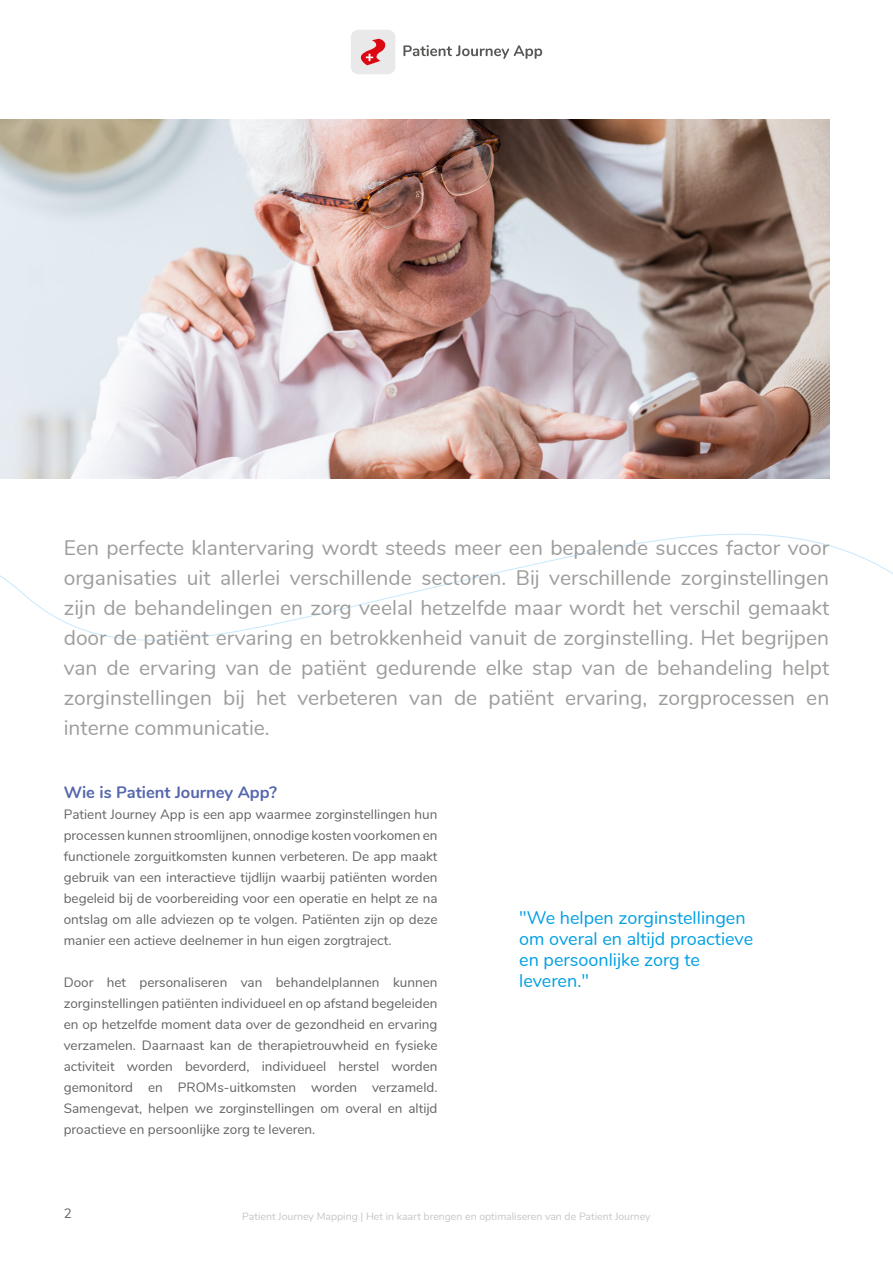
<style>
.page{position:relative;width:893px;height:1263px;background:#fff}
.page>*{position:absolute;margin:0;border:0;box-sizing:border-box;transform-origin:0 0}
.t1{font:21px/30px "Nunito";color:#9d9d9c;text-align:justify}
.t2{font:18px/21px "Nunito";color:#009fe3}
.t3{font:700 16.5px "Nunito";color:#5567ae}
.t4{font:13.5px/21px "Nunito";color:#646363;text-align:justify}
.t5{font:10.5px "Nunito";color:#c6c6c6}
</style>
<div class="page">
<svg style="left:0;top:533px;width:892px;height:108px"></svg>
<div style="left:351px;top:30px;width:44px;height:44px;background:#e9e9e9;border-radius:8px"></div>
<svg style="left:361px;top:39px;width:24px;height:26px"></svg>
<svg style="left:403px;top:45px;width:139px;height:14px"></svg>
<hr style="left:892px;top:404px;width:1px;height:780px;background:#eeeff9">
<img style="left:0;top:119px;width:829px;height:359px">
<p class="t1" style="left:64px;top:531px;width:767px">Een perfecte klantervaring wordt steeds meer een bepalende succes factor voor organisaties uit allerlei verschillende sectoren. Bij verschillende zorginstellingen zijn de behandelingen en zorg veelal hetzelfde maar wordt het verschil gemaakt door de patiënt ervaring en betrokkenheid vanuit de zorginstelling. Het begrijpen van de ervaring van de patiënt gedurende elke stap van de behandeling helpt zorginstellingen bij het verbeteren van de patiënt ervaring, zorgprocessen en interne communicatie.</p>
<p class="t3" style="left:64px;top:780px;width:215px">Wie is Patient Journey App?</p>
<p class="t4" style="left:64px;top:803px;width:375px">Patient Journey App is een app waarmee zorginstellingen hun processen kunnen stroomlijnen, onnodige kosten voorkomen en functionele zorguitkomsten kunnen verbeteren. De app maakt gebruik van een interactieve tijdlijn waarbij patiënten worden begeleid bij de voorbereiding voor een operatie en helpt ze na ontslag om alle adviezen op te volgen. Patiënten zijn op deze manier een actieve deelnemer in hun eigen zorgtraject.</p>
<p class="t4" style="left:64px;top:971px;width:375px">Door het personaliseren van behandelplannen kunnen zorginstellingen patiënten individueel en op afstand begeleiden en op hetzelfde moment data over de gezondheid en ervaring verzamelen. Daarnaast kan de therapietrouwheid en fysieke activiteit worden bevorderd, individueel herstel worden gemonitord en PROMs-uitkomsten worden verzameld.<br>Samengevat, helpen we zorginstellingen om overal en altijd proactieve en persoonlijke zorg te leveren.</p>
<h2 class="t2" style="left:519px;top:906px;width:235px">"We helpen zorginstellingen om overal en altijd proactieve en persoonlijke zorg te leveren."</h2>
<p class="t4" style="left:64px;top:1202px;width:10px">2</p>
<p class="t5" style="left:242px;top:1208px;width:410px">Patient Journey Mapping | Het in kaart brengen en optimaliseren van de Patient Journey</p>
</div>
